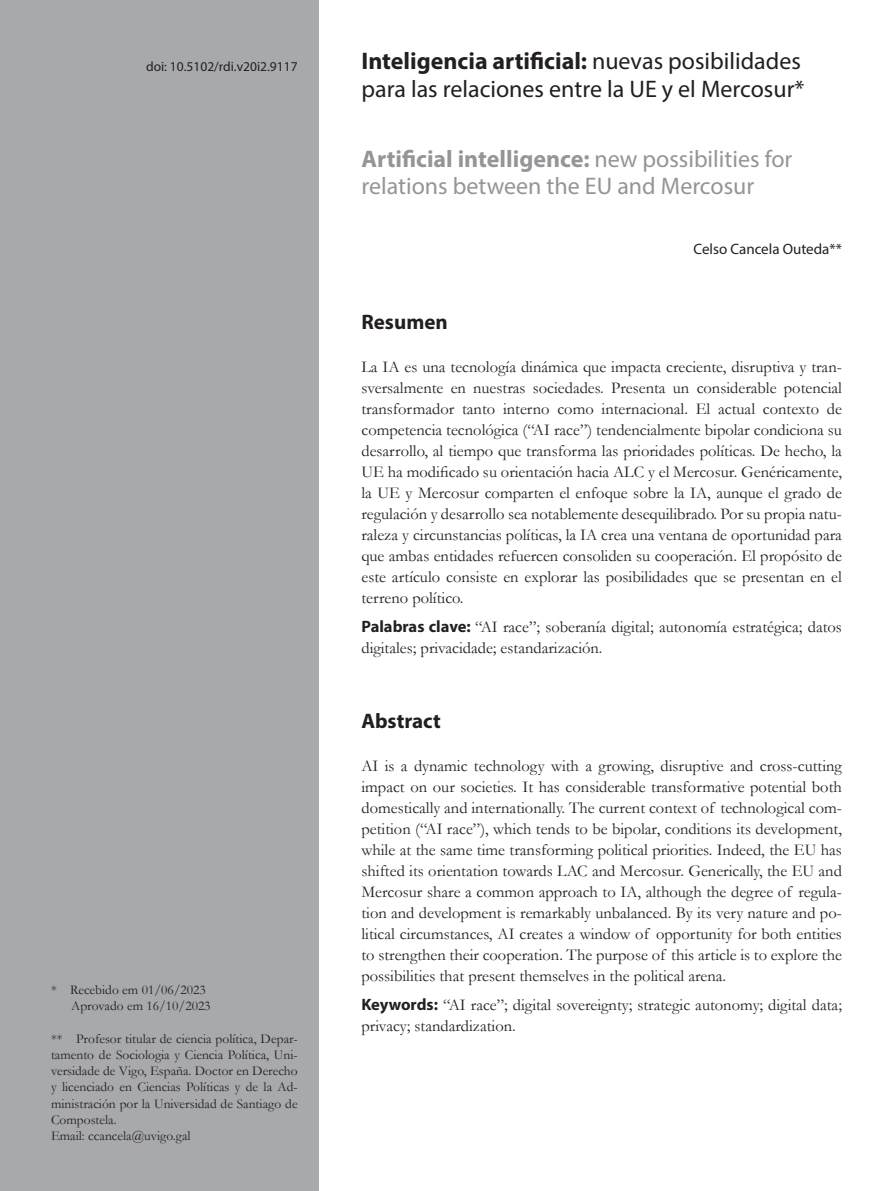
<style>
.page{position:relative;width:893px;height:1191px;background:#fff}
.page>*{position:absolute;margin:0;border:0;box-sizing:border-box;transform-origin:0 0}
.Tit{font:24px/27.6px "Myriad Pro";color:#231f20}
.Tit2{font:24px/27.6px "Myriad Pro";color:#939598}
.subt_resumo{font:700 21px "Myriad Pro";color:#231f20}
.text_sem_recuo{font:16.5px/21px "Garamond";color:#231f20;text-align:justify}
.Myriad_10{font:15px "Myriad Pro";color:#231f20}
.curriculum{font:13.5px/16.2px "Garamond";color:#231f20;text-align:justify}
.Doi{font:13.5px "Myriad Pro";color:#231f20}
.s1{font-weight:700}
.s2{font-family:"Myriad Pro";font-weight:700}
</style>
<div class="page">
<div style="left:0;top:0;width:319px;height:1191px;background:#a8a9ad"></div>
<p class="Doi" style="left:146px;top:58px;width:153px">doi: 10.5102/rdi.v20i2.9117</p>
<p class="Tit" style="left:361px;top:47px;width:444px"><span class="s1">Inteligencia artificial:</span> nuevas posibilidades para las relaciones entre la UE y el Mercosur*</p>
<p class="Tit2" style="left:361px;top:145px;width:432px"><span class="s1">Artificial intelligence:</span> new possibilities for relations between the EU and Mercosur</p>
<p class="Myriad_10" style="left:694px;top:240px;width:150px">Celso Cancela Outeda**</p>
<p class="curriculum" style="left:51px;top:981px;width:156px">* Recebido em 01/06/2023</p>
<p class="curriculum" style="left:71px;top:997px;width:141px">Aprovado em 16/10/2023</p>
<p class="curriculum" style="left:51px;top:1030px;width:248px">** Profesor titular de ciencia política, Depar&shy;tamento de Sociologia y Ciencia Política, Uni&shy;versidade de Vigo, España. Doctor en Derecho y licenciado en Ciencias Políticas y de la Ad&shy;ministración por la Universidad de Santiago de Compostela.</p>
<p class="curriculum" style="left:51px;top:1127px;width:141px">Email: ccancela@uvigo.gal</p>
<p class="subt_resumo" style="left:361px;top:309px;width:88px">Resumen</p>
<p class="text_sem_recuo" style="left:361px;top:355px;width:482px">La IA es una tecnología dinámica que impacta creciente, disruptiva y tran&shy;sversalmente en nuestras sociedades. Presenta un considerable potencial transformador tanto interno como internacional. El actual contexto de competencia tecnológica (“AI race”) tendencialmente bipolar condiciona su desarrollo, al tiempo que transforma las prioridades políticas. De hecho, la UE ha modificado su orientación hacia ALC y el Mercosur. Genéricamente, la UE y Mercosur comparten el enfoque sobre la IA, aunque el grado de regulación y desarrollo sea notablemente desequilibrado. Por su propia natu&shy;raleza y circunstancias políticas, la IA crea una ventana de oportunidad para que ambas entidades refuercen consoliden su cooperación. El propósito de este artículo consiste en explorar las posibilidades que se presentan en el terreno político.</p>
<p class="text_sem_recuo" style="left:361px;top:616px;width:482px"><span class="s2">Palabras clave:</span> “AI race”; soberanía digital; autonomía estratégica; datos digitales; privacidade; estandarización.</p>
<p class="subt_resumo" style="left:361px;top:707px;width:81px">Abstract</p>
<p class="text_sem_recuo" style="left:361px;top:754px;width:482px">AI is a dynamic technology with a growing, disruptive and cross-cutting impact on our societies. It has considerable transformative potential both domestically and internationally. The current context of technological com&shy;petition (“AI race”), which tends to be bipolar, conditions its development, while at the same time transforming political priorities. Indeed, the EU has shifted its orientation towards LAC and Mercosur. Generically, the EU and Mercosur share a common approach to IA, although the degree of regula&shy;tion and development is remarkably unbalanced. By its very nature and po&shy;litical circumstances, AI creates a window of opportunity for both entities to strengthen their cooperation. The purpose of this article is to explore the possibilities that present themselves in the political arena.</p>
<p class="text_sem_recuo" style="left:361px;top:994px;width:482px"><span class="s2">Keywords:</span> “AI race”; digital sovereignty; strategic autonomy; digital data; privacy; standardization.</p>
</div>
